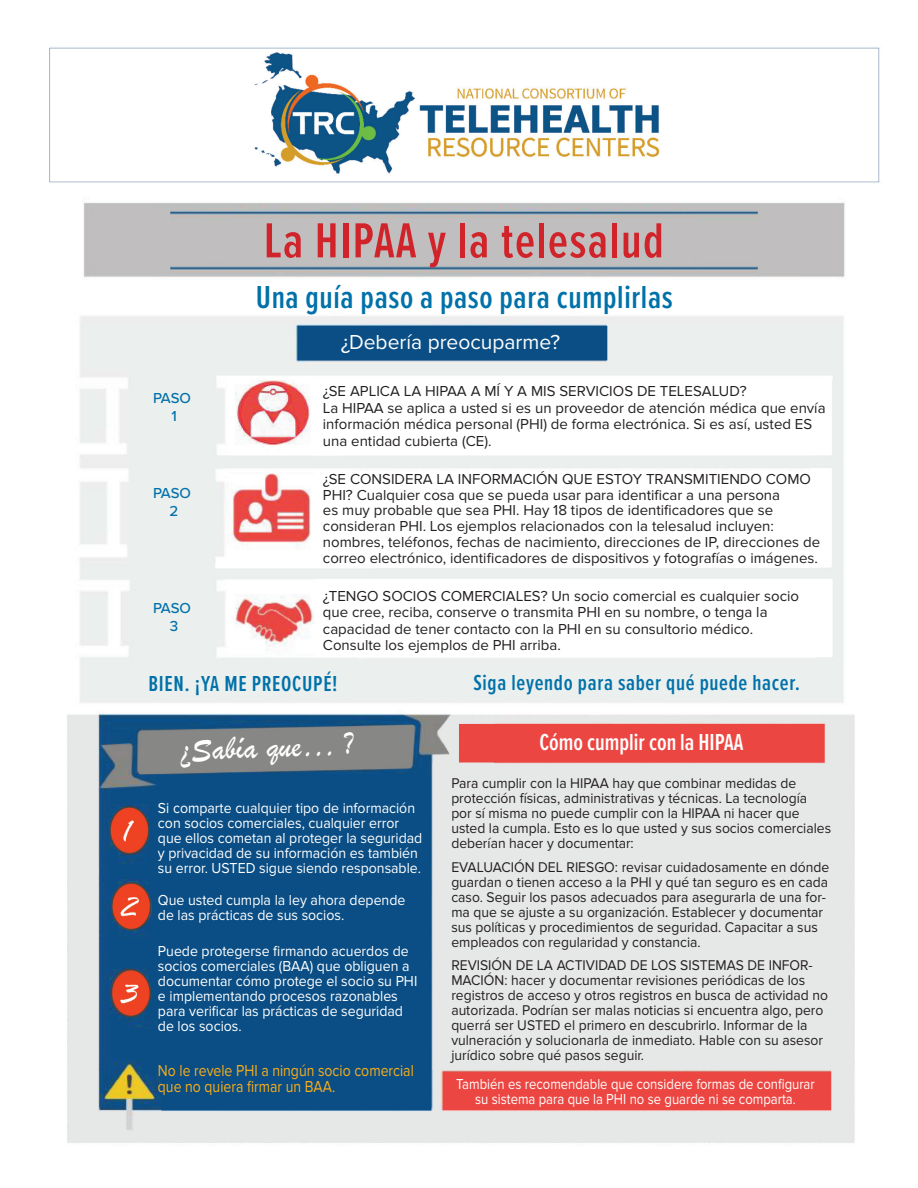
<style>
.page{position:relative;width:918px;height:1188px;background:#fff}
.page>*{position:absolute;margin:0;border:0;box-sizing:border-box;transform-origin:0 0}
.t1{font:600 51px "Proxima Nova Ex Cn";letter-spacing:.03em;color:#d1232a}
.t2{font:600 33px "Proxima Nova Ex Cn";letter-spacing:.02em;color:#0071a9}
.t3{font:italic 33px "Brush Script";color:#fff}
.t4{font:600 24px "Proxima Nova Ex Cn";color:#fff}
.t5{font:600 22.5px "Proxima Nova Ex Cn";letter-spacing:.03em;color:#0071a9}
.t6{font:21px "Proxima Nova";color:#fff}
.t7{font:16.5px/15.8px "Proxima Nova";color:#faad19;scale:.85 1}
.t8{font:15px/16.5px "Proxima Nova";color:#231f20}
.t9{font:15px/15px "Proxima Nova";color:#fff;scale:.94 1}
.t10{font:15px/15px "Proxima Nova";color:#fff;text-align:center;scale:.87 1}
.t11{font:500 15px/18px "Proxima Nova";letter-spacing:-.01em;color:#0071a9;text-align:center}
.t12{font:14.7px/15px "Proxima Nova";color:#231f20;scale:.95 1}
</style>
<div class="page">
<img style="left:49px;top:47px;width:831px;height:1096px">
<h1 class="t1" style="left:264px;top:203px;width:401px">La HIPAA y la telesalud</h1>
<h2 class="t2" style="left:256px;top:273px;width:418px">Una guía paso a paso para cumplirlas</h2>
<h3 class="t6" style="left:341px;top:330px;width:221px">¿Debería preocuparme?</h3>
<p class="t8" style="left:323px;top:383px;width:504px">¿SE APLICA LA HIPAA A MÍ Y A MIS SERVICIOS DE TELESALUD?<br>La HIPAA se aplica a usted si es un proveedor de atención médica que envía información médica personal (PHI) de forma electrónica. Si es así, usted ES una entidad cubierta (CE).</p>
<p class="t8" style="left:323px;top:471px;width:499px;line-height:15.8px">¿SE CONSIDERA LA INFORMACIÓN QUE ESTOY TRANSMITIENDO COMO PHI? Cualquier cosa que se pueda usar para identificar a una persona<br>es muy probable que sea PHI. Hay 18 tipos de identificadores que se consideran PHI. Los ejemplos relacionados con la telesalud incluyen: nombres, teléfonos, fechas de nacimiento, direcciones de IP, direcciones de correo electrónico, identificadores de dispositivos y fotografías o imágenes.</p>
<p class="t8" style="left:323px;top:588px;width:478px">¿TENGO SOCIOS COMERCIALES? Un socio comercial es cualquier socio que cree, reciba, conserve o transmita PHI en su nombre, o tenga la capacidad de tener contacto con la PHI en su consultorio médico.<br>Consulte los ejemplos de PHI arriba.</p>
<h3 class="t5" style="left:149px;top:667px;width:191px">BIEN. ¡YA ME PREOCUPÉ!</h3>
<h3 class="t5" style="left:473px;top:666px;width:328px">Siga leyendo para saber qué puede hacer.</h3>
<h2 class="t3" style="left:181px;top:730px;width:175px;rotate:-2deg">¿Sabía que… ?</h2>
<p class="t9" style="left:158px;top:800px;width:283px">Si comparte cualquier tipo de información con socios comerciales, cualquier error que ellos cometan al proteger la seguridad y privacidad de su información es también su error. USTED sigue siendo responsable.</p>
<p class="t9" style="left:158px;top:892px;width:265px">Que usted cumpla la ley ahora depende de las prácticas de sus socios.</p>
<p class="t9" style="left:158px;top:944px;width:278px">Puede protegerse firmando acuerdos de socios comerciales (BAA) que obliguen a documentar cómo protege el socio su PHI e implementando procesos razonables para verificar las prácticas de seguridad de los socios.</p>
<p class="t7" style="left:158px;top:1063px;width:303px">No le revele PHI a ningún socio comercial que no quiera firmar un BAA.</p>
<p class="t11" style="left:153px;top:389px;width:39px">PASO<br>1</p>
<p class="t11" style="left:153px;top:483px;width:39px">PASO<br>2</p>
<p class="t11" style="left:153px;top:599px;width:39px">PASO<br>3</p>
<h3 class="t4" style="left:539px;top:725px;width:205px">Cómo cumplir con la HIPAA</h3>
<p class="t12" style="left:451px;top:776px;width:401px">Para cumplir con la HIPAA hay que combinar medidas de protección físicas, administrativas y técnicas. La tecnología por sí misma no puede cumplir con la HIPAA ni hacer que usted la cumpla. Esto es lo que usted y sus socios comerciales deberían hacer y documentar:</p>
<p class="t12" style="left:451px;top:860px;width:399px">EVALUACIÓN DEL RIESGO: revisar cuidadosamente en dónde guardan o tienen acceso a la PHI y qué tan seguro es en cada caso. Seguir los pasos adecuados para asegurarla de una for&shy;ma que se ajuste a su organización. Establecer y documentar sus políticas y procedimientos de seguridad. Capacitar a sus empleados con regularidad y constancia.</p>
<p class="t12" style="left:451px;top:958px;width:398px">REVISIÓN DE LA ACTIVIDAD DE LOS SISTEMAS DE INFOR-MACIÓN: hacer y documentar revisiones periódicas de los registros de acceso y otros registros en busca de actividad no autorizada. Podrían ser malas noticias si encuentra algo, pero querrá ser USTED el primero en descubrirlo. Informar de la vulneración y solucionarla de inmediato. Hable con su asesor jurídico sobre qué pasos seguir.</p>
<p class="t10" style="left:456px;top:1077px;width:414px">También es recomendable que considere formas de configurar su sistema para que la PHI no se guarde ni se comparta.</p>
</div>
